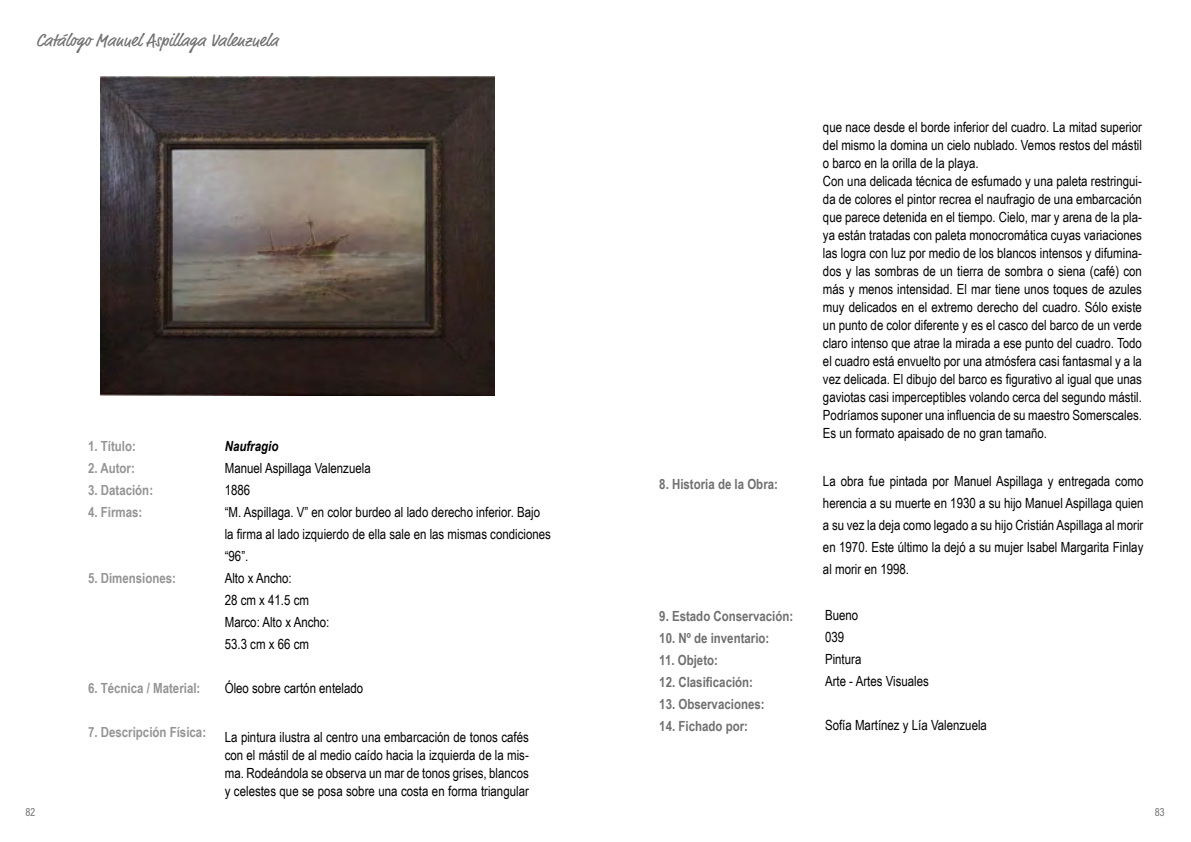
<style>
.page{position:relative;width:1191px;height:842px;background:#fff}
.page>*{position:absolute;margin:0;border:0;box-sizing:border-box;transform-origin:0 0}
.t1{font:18px "Market OT";color:#707070}
.t2{font:14px/18px "Arial Narrow";color:#000}
.t3{font:700 14px "Arial Narrow";color:#707070}
.t4{font:700 14px "Arial Narrow";color:#949494}
.t5{font:italic 700 14px "Arial Narrow";color:#000}
.t6{font:12px "Acumin Pro Cond";color:#707070}
</style>
<div class="page">
<img style="left:101px;top:77px;width:394px;height:318px">
<p class="t1" style="left:36px;top:29px;width:244px">Catálogo Manuel Aspillaga Valenzuela</p>
<p class="t4" style="left:88px;top:435px;width:49px">1. Título:</p>
<p class="t4" style="left:88px;top:457px;width:48px">2. Autor:</p>
<p class="t4" style="left:88px;top:479px;width:67px">3. Datación:</p>
<p class="t4" style="left:88px;top:501px;width:56px">4. Firmas:</p>
<p class="t4" style="left:88px;top:567px;width:90px">5. Dimensiones:</p>
<p class="t4" style="left:88px;top:677px;width:114px">6. Técnica / Material:</p>
<p class="t4" style="left:88px;top:721px;width:120px">7. Descripción Física:</p>
<p class="t5" style="left:225px;top:435px;width:55px">Naufragio</p>
<p class="t2" style="left:225px;top:456px;width:328px;line-height:22px">Manuel Aspillaga Valenzuela<br>1886<br>“M. Aspillaga. V” en color burdeo al lado derecho inferior. Bajo la firma al lado izquierdo de ella sale en las mismas condiciones “96”.<br>Alto x Ancho:<br>28 cm x 41.5 cm<br>Marco: Alto x Ancho:<br>53.3 cm x 66 cm</p>
<p class="t2" style="left:225px;top:678px;width:140px">Óleo sobre cartón entelado</p>
<p class="t2" style="left:225px;top:727px;width:306px;text-align:justify">La pintura ilustra al centro una embarcación de tonos cafés con el mástil de al medio caído hacia la izquierda de la mis&shy;ma. Rodeándola se observa un mar de tonos grises, blancos y celestes que se posa sobre una costa en forma triangular</p>
<p class="t3" style="left:659px;top:473px;width:120px">8. Historia de la Obra:</p>
<p class="t3" style="left:659px;top:605px;width:135px">9. Estado Conservación:</p>
<p class="t3" style="left:659px;top:627px;width:112px">10. Nº de inventario:</p>
<p class="t3" style="left:659px;top:649px;width:60px">11. Objeto:</p>
<p class="t3" style="left:659px;top:671px;width:95px">12. Clasificación:</p>
<p class="t3" style="left:659px;top:693px;width:107px">13. Observaciones:</p>
<p class="t3" style="left:659px;top:715px;width:90px">14. Fichado por:</p>
<p class="t2" style="left:823px;top:118px;width:320px">que nace desde el borde inferior del cuadro. La mitad superior del mismo la domina un cielo nublado. Vemos restos del mástil o barco en la orilla de la playa.<br>Con una delicada técnica de esfumado y una paleta restringui&shy;da de colores el pintor recrea el naufragio de una embarcación que parece detenida en el tiempo. Cielo, mar y arena de la pla&shy;ya están tratadas con paleta monocromática cuyas variaciones las logra con luz por medio de los blancos intensos y difumina&shy;dos y las sombras de un tierra de sombra o siena (café) con más y menos intensidad. El mar tiene unos toques de azules muy delicados en el extremo derecho del cuadro. Sólo existe un punto de color diferente y es el casco del barco de un verde claro intenso que atrae la mirada a ese punto del cuadro. Todo el cuadro está envuelto por una atmósfera casi fantasmal y a la vez delicada. El dibujo del barco es figurativo al igual que unas gaviotas casi imperceptibles volando cerca del segundo mástil.<br>Podríamos suponer una influencia de su maestro Somerscales.<br>Es un formato apaisado de no gran tamaño.</p>
<p class="t2" style="left:823px;top:469px;width:322px;line-height:22px;text-align:justify">La obra fue pintada por Manuel Aspillaga y entregada como herencia a su muerte en 1930 a su hijo Manuel Aspillaga quien a su vez la deja como legado a su hijo Cristián Aspillaga al morir en 1970. Este último la dejó a su mujer Isabel Margarita Finlay al morir en 1998.</p>
<p class="t2" style="left:825px;top:603px;width:105px;line-height:22px">Bueno<br>039<br>Pintura<br>Arte - Artes Visuales</p>
<p class="t2" style="left:825px;top:715px;width:163px">Sofía Martínez y Lía Valenzuela</p>
<p class="t6" style="left:26px;top:804px;width:11px">82</p>
<p class="t6" style="left:1154px;top:804px;width:11px">83</p>
</div>
